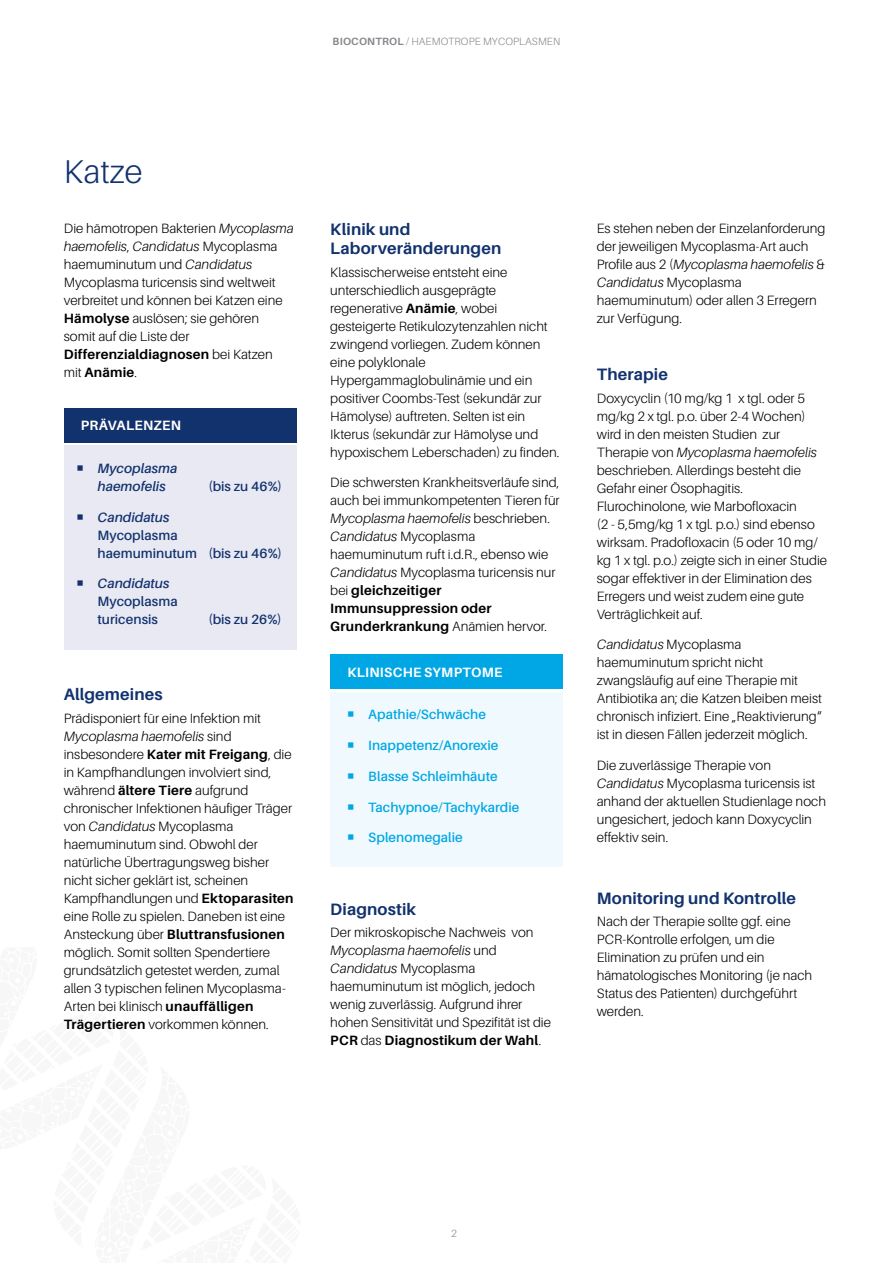
<style>
.page{position:relative;width:893px;height:1263px;background:#fff}
.page>*{position:absolute;margin:0;border:0;box-sizing:border-box;transform-origin:0 0}
.Intro_Bericht{font:300 33px "Aileron";color:#12326e}
.Fliesstext_Headlin{font:700 16.5px/19.5px "Aileron";letter-spacing:.01em;color:#12326e}
.Fliesstext{font:300 13.5px/18px "Aileron";color:#000}
.t1{font:600 13.5px/18px "Aileron";letter-spacing:.005em;color:#12326e}
.t2{font:600 13.5px "Aileron";color:#00a7e4}
.Infokasten_Headlin{font:700 13.5px "Aileron";letter-spacing:.02em;color:#fff}
.t3{font:italic 600 13.5px/18px "Aileron";letter-spacing:.005em;color:#12326e}
.t4{font:300 10.5px "Aileron";letter-spacing:.01em;color:#86888c}
.s1{font-weight:700}
.s2{font-style:italic}
</style>
<div class="page">
<div style="left:330px;top:655px;width:233px;height:34px;background:#00a7e4"></div>
<div style="left:330px;top:692px;width:233px;height:174px;background:#f0f9fe"></div>
<div style="left:64px;top:408px;width:232px;height:34px;background:#12326e"></div>
<div style="left:64px;top:445px;width:232px;height:204px;background:#e9e9f3"></div>
<p class="t4" style="left:333px;top:36px;width:229px"><span class="s1">BIOCONTROL</span> / Haemotrope Mycoplasmen</p>
<p class="Intro_Bericht" style="left:64px;top:154px;width:80px">Katze</p>
<p class="Fliesstext" style="left:64px;top:219px;width:231px">Die hämotropen Bakterien <span class="s2">Mycoplasma haemofelis</span>, <span class="s2">Candidatus</span> Mycoplasma haemuminutum und <span class="s2">Candidatus<br></span>Mycoplasma turicensis sind weltweit verbreitet und können bei Katzen eine<br><span class="s1">Hämolyse</span> auslösen; sie gehören somit auf die Liste der<br><span class="s1">Differenzialdiagnosen</span> bei Katzen mit <span class="s1">Anämie</span>.</p>
<p class="Infokasten_Headlin" style="left:81px;top:418px;width:102px">PRÄVALENZEN</p>
<p class="t3" style="left:98px;top:459px;width:81px">Mycoplasma haemofelis</p>
<p class="t1" style="left:208px;top:477px;width:75px">(bis zu 46%)</p>
<p class="t1" style="left:98px;top:508px;width:186px"><span class="s2">Candidatus<br></span>Mycoplasma<br>haemuminutum (bis zu 46%)</p>
<p class="t1" style="left:98px;top:575px;width:82px"><span class="s2">Candidatus<br></span>Mycoplasma turicensis</p>
<p class="t1" style="left:208px;top:611px;width:75px">(bis zu 26%)</p>
<p class="Fliesstext_Headlin" style="left:64px;top:685px;width:100px">Allgemeines</p>
<p class="Fliesstext" style="left:64px;top:709px;width:231px">Prädisponiert für eine Infektion mit <span class="s2">Mycoplasma haemofelis</span> sind insbesondere <span class="s1">Kater mit Freigang</span>, die in Kampfhandlungen involviert sind, während <span class="s1">ältere Tiere</span> aufgrund chronischer Infektionen häufiger Träger von <span class="s2">Candidatus</span> Mycoplasma haemuminutum sind. Obwohl der natürliche Übertragungsweg bisher nicht sicher geklärt ist, scheinen Kampfhandlungen und <span class="s1">Ektoparasiten </span>eine Rolle zu spielen. Daneben ist eine Ansteckung über <span class="s1">Bluttransfusionen </span>möglich. Somit sollten Spendertiere grundsätzlich getestet werden, zumal allen 3 typischen felinen Mycoplasma-Arten bei klinisch <span class="s1">unauffälligen Trägertieren</span> vorkommen können.</p>
<p class="Fliesstext_Headlin" style="left:330px;top:219px;width:173px">Klinik und<br>Laborveränderungen</p>
<p class="Fliesstext" style="left:330px;top:263px;width:231px">Klassischerweise entsteht eine unterschiedlich ausgeprägte regenerative <span class="s1">Anämie</span>, wobei gesteigerte Retikulozytenzahlen nicht zwingend vorliegen. Zudem können eine polyklonale Hypergammaglobulinämie und ein positiver Coombs-Test (sekundär zur Hämolyse) auftreten. Selten ist ein Ikterus (sekundär zur Hämolyse und hypoxischem Leberschaden) zu finden.</p>
<p class="Fliesstext" style="left:330px;top:474px;width:231px">Die schwersten Krankheitsverläufe sind, auch bei immunkompetenten Tieren für<br><span class="s2">Mycoplasma haemofelis</span> beschrieben.<br><span class="s2">Candidatus</span> Mycoplasma haemuminutum ruft i.d.R., ebenso wie<br><span class="s2">Candidatus</span> Mycoplasma turicensis nur bei <span class="s1">gleichzeitiger<br>Immunsuppression oder<br>Grunderkrankung</span> Anämien hervor.</p>
<p class="Infokasten_Headlin" style="left:347px;top:665px;width:157px">KLINISCHE SYMPTOME</p>
<p class="t2" style="left:368px;top:707px;width:119px">Apathie/Schwäche</p>
<p class="t2" style="left:368px;top:738px;width:132px">Inappetenz/Anorexie</p>
<p class="t2" style="left:368px;top:769px;width:131px">Blasse Schleimhäute</p>
<p class="t2" style="left:368px;top:799px;width:153px">Tachypnoe/Tachykardie</p>
<p class="t2" style="left:368px;top:830px;width:96px">Splenomegalie</p>
<p class="Fliesstext_Headlin" style="left:330px;top:899px;width:87px">Diagnostik</p>
<p class="Fliesstext" style="left:330px;top:923px;width:222px">Der mikroskopische Nachweis von<br><span class="s2">Mycoplasma haemofelis</span> und<br><span class="s2">Candidatus</span> Mycoplasma haemuminutum ist möglich, jedoch wenig zuverlässig. Aufgrund ihrer hohen Sensitivität und Spezifität ist die<br><span class="s1">PCR</span> das <span class="s1">Diagnostikum der Wahl</span>.</p>
<p class="Fliesstext" style="left:597px;top:219px;width:230px">Es stehen neben der Einzelanforderung der jeweiligen Mycoplasma-Art auch<br>Profile aus 2 (<span class="s2">Mycoplasma haemofelis</span> &amp;<br><span class="s2">Candidatus</span> Mycoplasma haemuminutum) oder allen 3 Erregern zur Verfügung.</p>
<p class="Fliesstext_Headlin" style="left:597px;top:365px;width:73px">Therapie</p>
<p class="Fliesstext" style="left:597px;top:389px;width:232px">Doxycyclin (10 mg/kg 1 x tgl. oder 5 mg/kg 2 x tgl. p.o. über 2-4 Wochen) wird in den meisten Studien zur Therapie von <span class="s2">Mycoplasma haemofelis </span>beschrieben. Allerdings besteht die Gefahr einer Ösophagitis.<br>Flurochinolone, wie M arbofloxacin<br>(2 - 5,5mg/kg 1 x tgl. p.o.) sind ebenso wirksam. Pradofloxacin (5 oder 10 mg/ kg 1 x tgl. p.o.) zeigte sich in einer Studie sogar effektiver in der Elimination des Erregers und weist zudem eine gute Verträglichkeit auf.</p>
<p class="Fliesstext" style="left:597px;top:636px;width:227px"><span class="s2">Candidatus</span> Mycoplasma haemuminutum spricht nicht zwangsläufig auf eine Therapie mit Antibiotika an; die Katzen bleiben meist chronisch infiziert. Eine „Reaktivierung“ ist in diesen Fällen jederzeit möglich.</p>
<p class="Fliesstext" style="left:597px;top:757px;width:231px">Die zuverlässige Therapie von<br><span class="s2">Candidatus</span> Mycoplasma turicensis ist anhand der aktuellen Studienlage noch ungesichert, jedoch kann Doxycyclin effektiv sein.</p>
<p class="Fliesstext_Headlin" style="left:597px;top:889px;width:201px">Monitoring und Kontrolle</p>
<p class="Fliesstext" style="left:597px;top:913px;width:195px">Nach der Therapie sollte ggf. eine<br>PCR</p>
<p class="Fliesstext" style="left:597px;top:931px;width:217px;text-indent:26px">-Kontrolle erfolgen, um die<br>Elimination zu prüfen und ein hämatologisches Monitoring (je nach<br>Status des Patienten) durchgeführt werden.</p>
<p class="t4" style="left:451px;top:1228px;width:7px">2</p>
</div>
